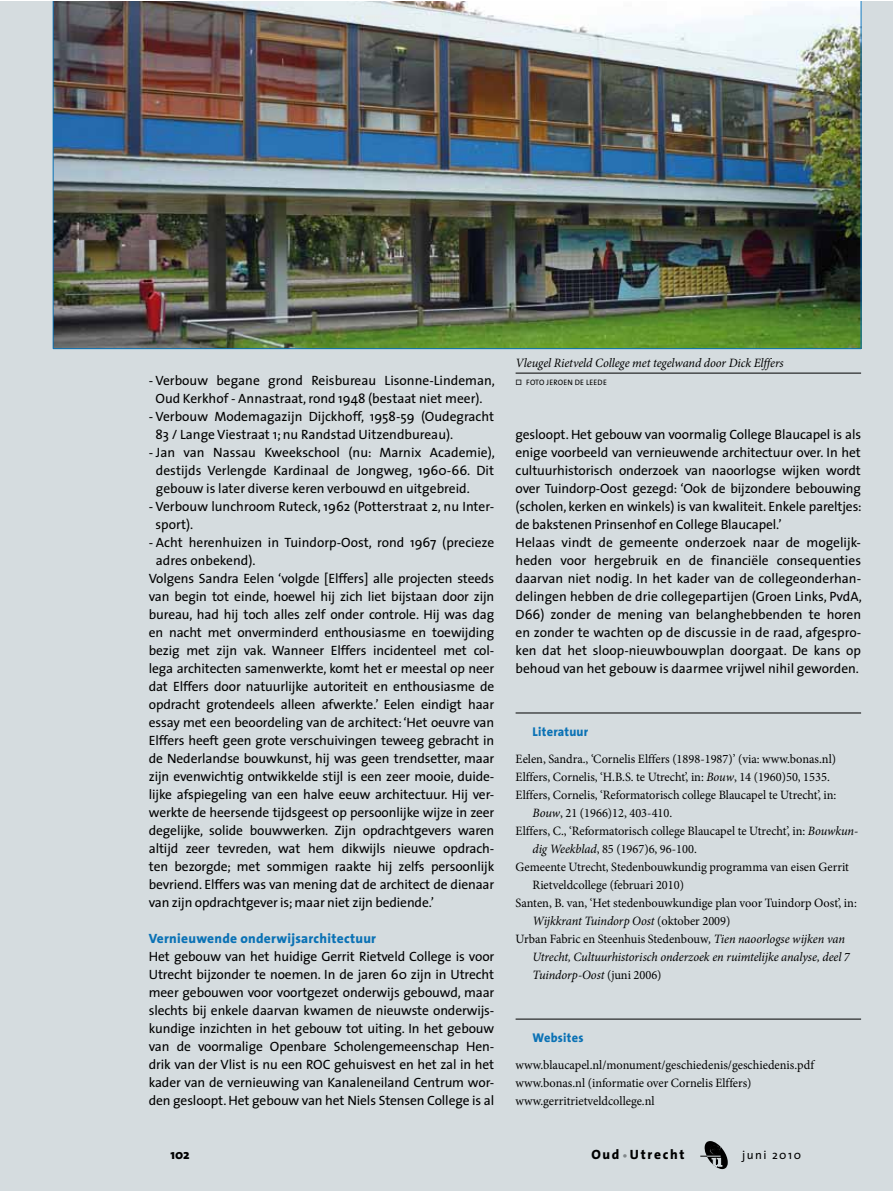
<style>
.page{position:relative;width:893px;height:1191px;background:#fff}
.page>*{position:absolute;margin:0;border:0;box-sizing:border-box;transform-origin:0 0}
.t1{font:13.5px/18px "The Sans";letter-spacing:-.01em;color:#000}
.t2{font:800 13.5px "The Sans";letter-spacing:.02em;color:#0b72b5}
.t3{font:800 13.5px "The Sans";letter-spacing:.125em;color:#000}
.t4{font:12.75px/18px "Minion Pro";color:#000}
.t5{font:italic 12.75px "Minion Pro";letter-spacing:-.01em;color:#000}
.t6{font:800 12.75px "The Sans";letter-spacing:.02em;color:#0b72b5}
.t7{font:12px "The Sans";letter-spacing:.125em;color:#000}
.t8{font:7.8px "The Sans";letter-spacing:.03em;color:#000}
.s1{font-family:"The Sans Expert"}
.s2{font-style:italic}
.s3{font-style:normal}
.s4{font-size:10.5px;color:#9c9e9f}
</style>
<div class="page">
<div style="left:0;top:1px;width:892px;height:1190px;background:#d5dcdf"></div>
<hr style="left:516px;top:712px;width:345px;height:1px;background:#000">
<hr style="left:516px;top:1018px;width:345px;height:1px;background:#000">
<img style="left:53px;top:1px;width:808px;height:348px">
<hr style="left:516px;top:373px;width:345px;height:1px;background:#000">
<p class="t1" style="left:149px;top:371px;width:348px;text-align:center">- Verbouw begane grond Reisbureau Lisonne-Lindeman,<br>Oud Kerkhof - Annastraat, rond 1948 (bestaat niet meer).</p>
<p class="t1" style="left:156px;top:407px;width:340px;text-indent:-7px">- Verbouw Modemagazijn Dijckhoff, 1958-59 (Oudegracht<br>83 / Lange Viestraat 1; nu Randstad Uitzendbureau).</p>
<p class="t1" style="left:156px;top:443px;width:341px;text-align:justify;text-indent:-7px">- Jan van Nassau Kweekschool (nu: Marnix Academie), destijds Verlengde Kardinaal de Jongweg, 1960-66. Dit gebouw is later diverse keren verbouwd en uitgebreid.</p>
<p class="t1" style="left:156px;top:497px;width:340px;text-indent:-7px">- Verbouw lunchroom Ruteck, 1962 (Potterstraat 2, nu Inter&shy;sport).</p>
<p class="t1" style="left:149px;top:533px;width:347px">- Acht herenhuizen in Tuindorp-Oost, rond 1967 (precieze</p>
<p class="t1" style="left:156px;top:551px;width:101px">adres onbekend).</p>
<p class="t1" style="left:149px;top:569px;width:347px">Volgens Sandra Eelen ‘volgde [Elffers] alle projecten steeds</p>
<p class="t1" style="left:149px;top:587px;width:347px">van begin tot einde, hoewel hij zich liet bijstaan door zijn</p>
<p class="t1" style="left:149px;top:605px;width:347px">bureau, had hij toch alles zelf onder controle. Hij was dag</p>
<p class="t1" style="left:149px;top:622px;width:347px">en nacht met onverminderd enthousiasme en toewijding</p>
<p class="t1" style="left:149px;top:640px;width:347px">bezig met zijn vak. Wanneer Elffers incidenteel met col-</p>
<p class="t1" style="left:149px;top:658px;width:347px">lega architecten samenwerkte, komt het er meestal op neer</p>
<p class="t1" style="left:149px;top:676px;width:347px">dat Elffers door natuurlijke autoriteit en enthousiasme de</p>
<p class="t1" style="left:149px;top:694px;width:347px">opdracht grotendeels alleen afwerkte.’ Eelen eindigt haar</p>
<p class="t1" style="left:149px;top:712px;width:347px">essay met een beoordeling van de architect: ‘Het oeuvre van</p>
<p class="t1" style="left:149px;top:730px;width:347px">Elffers heeft geen grote verschuivingen teweeg gebracht in</p>
<p class="t1" style="left:149px;top:748px;width:347px">de Nederlandse bouwkunst, hij was geen trendsetter, maar</p>
<p class="t1" style="left:149px;top:766px;width:347px">zijn evenwichtig ontwikkelde stijl is een zeer mooie, duide-</p>
<p class="t1" style="left:149px;top:784px;width:347px">lijke afspiegeling van een halve eeuw architectuur. Hij ver-</p>
<p class="t1" style="left:149px;top:802px;width:347px">werkte de heersende tijdsgeest op persoonlijke wijze in zeer</p>
<p class="t1" style="left:149px;top:820px;width:347px">degelijke, solide bouwwerken. Zijn opdrachtgevers waren</p>
<p class="t1" style="left:149px;top:838px;width:347px">altijd zeer tevreden, wat hem dikwijls nieuwe opdrach-</p>
<p class="t1" style="left:149px;top:856px;width:347px">ten bezorgde; met sommigen raakte hij zelfs persoonlijk</p>
<p class="t1" style="left:149px;top:874px;width:347px">bevriend. Elffers was van mening dat de architect de dienaar</p>
<p class="t1" style="left:149px;top:892px;width:287px">van zijn opdrachtgever is; maar niet zijn bediende.’</p>
<p class="t2" style="left:149px;top:926px;width:229px">Vernieuwende onderwijsarchitectuur</p>
<p class="t1" style="left:149px;top:946px;width:347px;text-align:justify">Het gebouw van het huidige Gerrit Rietveld College is voor Utrecht bijzonder te noemen. In de jaren 60 zijn in Utrecht meer gebouwen voor voortgezet onderwijs gebouwd, maar slechts bij enkele daarvan kwamen de nieuwste onderwijs&shy;kundige inzichten in het gebouw tot uiting. In het gebouw van de voormalige Openbare Scholengemeenschap Hen&shy;drik van der Vlist is nu een ROC gehuisvest en het zal in het kader van de vernieuwing van Kanaleneiland Centrum wor&shy;den gesloopt. Het gebouw van het Niels Stensen College is al</p>
<p class="t5" style="left:516px;top:354px;width:270px">Vleugel Rietveld College met tegelwand door Dick Elffers</p>
<p class="t8" style="left:516px;top:375px;width:93px"><span class="s1">ò</span> FOTO JEROEN DE LEEDE</p>
<p class="t1" style="left:516px;top:424px;width:348px">gesloopt. Het gebouw van voormalig College Blaucapel is als enige voorbeeld van vernieuwende architectuur over. In het cultuurhistorisch onderzoek van naoorlogse wijken wordt over Tuindorp-Oost gezegd: ‘Ook de bijzondere bebouwing (scholen, kerken en winkels) is van kwaliteit. Enkele pareltjes: de bakstenen Prinsenhof en College Blaucapel.’<br>Helaas vindt de gemeente onderzoek naar de mogelijk&shy;heden voor hergebruik en de financiële consequenties daarvan niet nodig. In het kader van de collegeonderhan&shy;delingen hebben de drie collegepartijen (Groen Links, PvdA, D66) zonder de mening van belanghebbenden te horen en zonder te wachten op de discussie in de raad, afgespro&shy;ken dat het sloop-nieuwbouwplan doorgaat. De kans op behoud van het gebouw is daarmee vrijwel nihil geworden.</p>
<p class="t6" style="left:533px;top:720px;width:57px">Literatuur</p>
<p class="t4" style="left:516px;top:750px;width:322px">Eelen, Sandra., ‘Cornelis Elffers (1898-1987)’ (via: www.bonas.nl)</p>
<p class="t4" style="left:516px;top:768px;width:316px">Elffers, Cornelis, ‘H.B.S. te Utrecht’, in: <span class="s2">Bouw</span>, 14 (1960)50, 1535.</p>
<p class="t4" style="left:516px;top:786px;width:322px">Elffers, Cornelis, ‘Reformatorisch college Blaucapel te Utrecht’, in:</p>
<p class="t4" style="left:533px;top:804px;width:141px"><span class="s2">Bouw</span>, 21 (1966)12, 403-410.</p>
<p class="t4" style="left:516px;top:822px;width:344px">Elffers, C., ‘Reformatorisch college Blaucapel te Utrecht’, in: <span class="s2">Bouwkun-</span></p>
<p class="t4" style="left:533px;top:840px;width:166px"><span class="s2">dig Weekblad</span>, 85 (1967)6, 96-100.</p>
<p class="t4" style="left:516px;top:858px;width:335px">Gemeente Utrecht, Stedenbouwkundig programma van eisen Gerrit</p>
<p class="t4" style="left:533px;top:876px;width:153px">Rietveldcollege (februari 2010)</p>
<p class="t4" style="left:516px;top:894px;width:343px">Santen, B. van, ‘Het stedenbouwkundige plan voor Tuindorp Oost’, in:</p>
<p class="t5" style="left:533px;top:912px;width:199px">Wijkkrant Tuindorp Oost <span class="s3">(oktober 2009)</span></p>
<p class="t4" style="left:516px;top:930px;width:331px">Urban Fabric en Steenhuis Stedenbouw<span class="s2">, Tien naoorlogse wijken van</span></p>
<p class="t5" style="left:533px;top:948px;width:319px">Utrecht, Cultuurhistorisch onderzoek en ruimtelijke analyse, deel 7</p>
<p class="t5" style="left:533px;top:966px;width:130px">Tuindorp-Oost <span class="s3">(juni 2006)</span></p>
<p class="t6" style="left:533px;top:1027px;width:52px">Websites</p>
<p class="t4" style="left:516px;top:1056px;width:300px">www.blaucapel.nl/monument/geschiedenis/geschiedenis.pdf www.bonas.nl (informatie over Cornelis Elffers) www.gerritrietveldcollege.nl</p>
<p class="t3" style="left:170px;top:1143px;width:21px">102</p>
<p class="t3" style="left:591px;top:1143px;width:95px">Oud <span class="s4">•</span> Utrecht</p>
<p class="t7" style="left:742px;top:1144px;width:61px">juni 2010</p>
</div>
